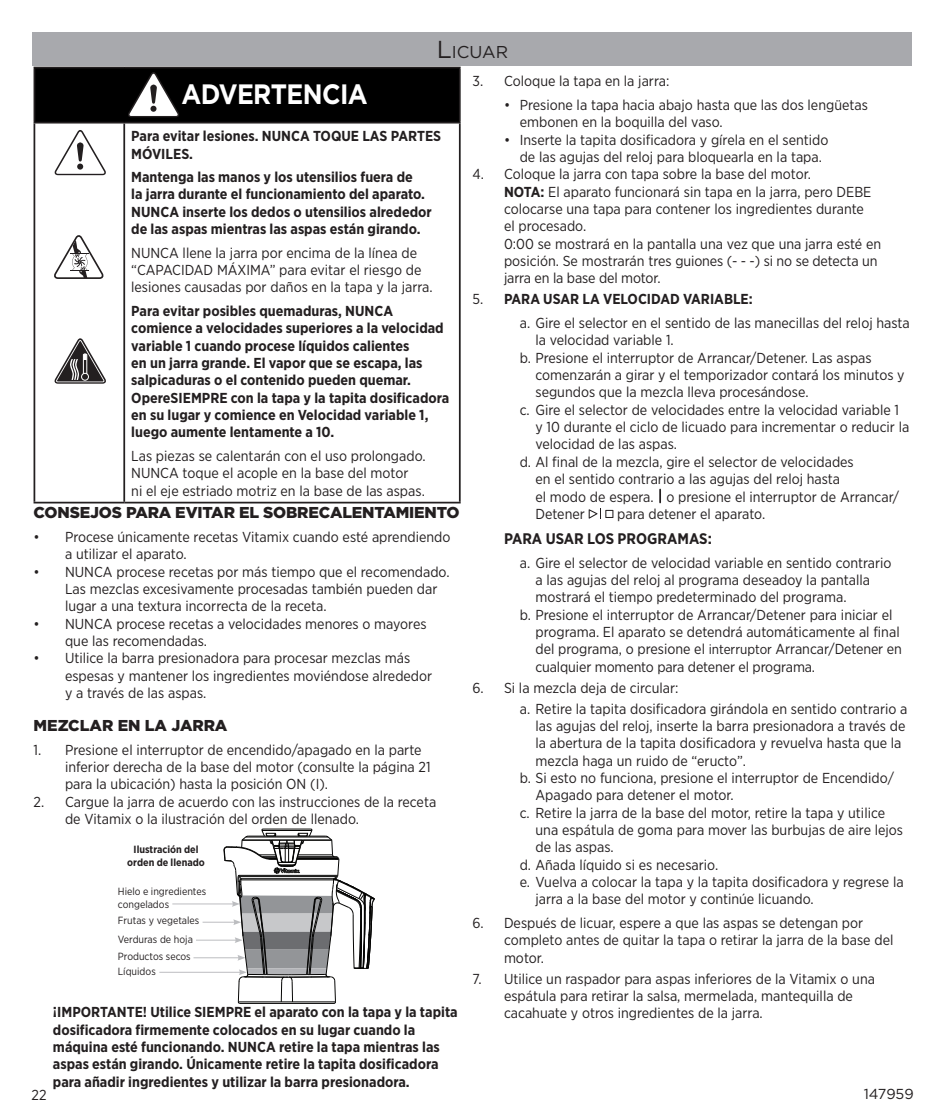
<style>
.page{position:relative;width:945px;height:1119px;background:#fff}
.page>*{position:absolute;margin:0;border:0;box-sizing:border-box;transform-origin:0 0}
.Warning_Table_Header{font:700 28px "Gotham";letter-spacing:-.025em;color:#fff;scale:.9 1}
.t1{font:17.15px "Gotham";color:#231f20}
.Heading{font:900 15.75px "Gotham";letter-spacing:-.01em;color:#231f20}
.t2{font:700 15.4px "Gotham Narrow";color:#231f20}
.Text{font:14.35px/17.3px "Gotham Narrow";color:#231f20}
.Text-2{font:700 14.35px/17.3px "Gotham Narrow";color:#231f20}
.List_-_Numbered{font:14.35px "Gotham Narrow";color:#231f20}
.t3{font:14.35px "Gotham";letter-spacing:-.005em;color:#231f20}
.Text-3{font:10.33px/12.4px "Gotham Narrow";color:#231f20}
.Text-4{font:700 10.33px/12.4px "Gotham Narrow";color:#231f20;text-align:center}
.s1{font-size:24.5px}
.s2{font-weight:700}
.s3{font-weight:400}
.s4{font-size:13.65px}
</style>
<div class="page">
<div style="left:33px;top:32px;width:879px;height:33px;background:#a8a9ad"></div>
<svg style="left:659px;top:489px;width:2px;height:13px"></svg>
<svg style="left:589px;top:509px;width:24px;height:10px"></svg>
<hr style="left:159px;top:972px;width:82px;height:1px;background:#bcbdc0">
<hr style="left:194px;top:957px;width:46px;height:1px;background:#bcbdc0">
<hr style="left:196px;top:940px;width:41px;height:1px;background:#bcbdc0">
<hr style="left:172px;top:904px;width:62px;height:1px;background:#bcbdc0">
<hr style="left:203px;top:922px;width:32px;height:1px;background:#bcbdc0">
<svg style="left:224px;top:829px;width:151px;height:175px"></svg>
<div style="left:34px;top:68px;width:426px;height:55px;background:#000"></div>
<hr style="left:34px;top:67px;width:90px;height:1px;background:#231f20">
<hr style="left:34px;top:68px;width:1px;height:54px;background:#231f20">
<hr style="left:124px;top:67px;width:337px;height:1px;background:#231f20">
<hr style="left:459px;top:68px;width:2px;height:54px;background:#231f20">
<hr style="left:34px;top:122px;width:90px;height:2px;background:#231f20">
<hr style="left:34px;top:124px;width:1px;height:378px;background:#231f20">
<hr style="left:124px;top:122px;width:337px;height:2px;background:#231f20">
<hr style="left:123px;top:124px;width:2px;height:378px;background:#231f20">
<hr style="left:459px;top:124px;width:2px;height:378px;background:#231f20">
<hr style="left:34px;top:502px;width:90px;height:1px;background:#231f20">
<hr style="left:124px;top:502px;width:337px;height:1px;background:#231f20">
<svg style="left:54px;top:338px;width:52px;height:46px"></svg>
<div style="left:82px;top:373px;width:6px;height:7px;background:#231f20;border-radius:50%"></div>
<div style="left:81px;top:373px;width:8px;height:8px;border:1px solid #fff;border-radius:50%"></div>
<svg style="left:54px;top:130px;width:52px;height:45px"></svg>
<svg style="left:54px;top:235px;width:50px;height:44px"></svg>
<svg style="left:128px;top:72px;width:51px;height:45px"></svg>
<p class="t1" style="left:437px;top:41px;width:73px"><span class="s1">L</span>ICUAR</p>
<p class="Text" style="left:472px;top:72px;width:198px">3. Coloque la tapa en la jarra:</p>
<p class="Text" style="left:520px;top:96px;width:350px;text-indent:-16px">• Presione la tapa hacia abajo hasta que las dos lengüetas embonen en la boquilla del vaso.</p>
<p class="Text" style="left:520px;top:131px;width:310px;text-indent:-16px">• Inserte la tapita dosificadora y gírela en el sentido de las agujas del reloj para bloquearla en la tapa.</p>
<p class="Text" style="left:504px;top:165px;width:379px;text-indent:-32px">4. Coloque la jarra con tapa sobre la base del motor.<br><span class="s2">NOTA:</span> El aparato funcionará sin tapa en la jarra, pero DEBE colocarse una tapa para contener los ingredientes durante<br>el procesado.<br>0:00 se mostrará en la pantalla una vez que una jarra esté en posición. Se mostrarán tres guiones (- - -) si no se detecta un jarra en la base del motor.</p>
<p class="Text-2" style="left:472px;top:291px;width:282px"><span class="s3">5.</span> PARA USAR LA VELOCIDAD VARIABLE:</p>
<p class="Text" style="left:536px;top:314px;width:376px;text-indent:-16px">a. Gire el selector en el sentido de las manecillas del reloj hasta la velocidad variable 1.</p>
<p class="Text" style="left:536px;top:349px;width:371px;text-indent:-16px">b. Presione el interruptor de Arrancar/Detener. Las aspas comenzarán a girar y el temporizador contará los minutos y segundos que la mezcla lleva procesándose.</p>
<p class="Text" style="left:536px;top:401px;width:375px;text-indent:-16px">c. Gire el selector de velocidades entre la velocidad variable 1 y 10 durante el ciclo de licuado para incrementar o reducir la velocidad de las aspas.</p>
<p class="Text" style="left:536px;top:453px;width:365px;text-indent:-16px">d. Al final de la mezcla, gire el selector de velocidades<br>en el sentido contrario a las agujas del reloj hasta<br>el modo de espera. o presione el interruptor de Arrancar/ Detener</p>
<p class="Warning_Table_Header" style="left:182px;top:75px;width:208px">ADVERTENCIA</p>
<p class="Text-2" style="left:131px;top:127px;width:311px">Para evitar lesiones. NUNCA TOQUE LAS PARTES<br>MÓVILES.</p>
<p class="Text-2" style="left:131px;top:168px;width:302px">Mantenga las manos y los utensilios fuera de<br>la jarra durante el funcionamiento del aparato.<br>NUNCA inserte los dedos o utensilios alrededor de las aspas mientras las aspas están girando.</p>
<p class="Text" style="left:131px;top:244px;width:303px">NUNCA llene la jarra por encima de la línea de “CAPACIDAD MÁXIMA” para evitar el riesgo de lesiones causadas por daños en la tapa y la jarra.</p>
<p class="Text-2" style="left:131px;top:302px;width:320px">Para evitar posibles quemaduras, NUNCA comience a velocidades superiores a la velocidad variable 1 cuando procese líquidos calientes<br>en un jarra grande. El vapor que se escapa, las salpicaduras o el contenido pueden quemar.<br>OpereSIEMPRE con la tapa y la tapita dosificadora en su lugar y comience en Velocidad variable 1, luego aumente lentamente a 10.</p>
<p class="Text" style="left:131px;top:447px;width:296px">Las piezas se calentarán con el uso prolongado.<br>NUNCA toque el acople en la base del motor<br>ni el eje estriado motriz en la base de las aspas.</p>
<p class="Heading" style="left:34px;top:502px;width:428px">CONSEJOS PARA EVITAR EL SOBRECALENTAMIENTO</p>
<p class="Text" style="left:65px;top:528px;width:387px;text-indent:-32px">• Procese únicamente recetas Vitamix cuando esté aprendiendo a utilizar el aparato.</p>
<p class="Text" style="left:65px;top:563px;width:386px;text-indent:-32px">• NUNCA procese recetas por más tiempo que el recomendado.<br>Las mezclas excesivamente procesadas también pueden dar lugar a una textura incorrecta de la receta.</p>
<p class="Text" style="left:65px;top:615px;width:363px;text-indent:-32px">• NUNCA procese recetas a velocidades menores o mayores que las recomendadas.</p>
<p class="Text" style="left:65px;top:649px;width:369px;text-indent:-32px">• Utilice la barra presionadora para procesar mezclas más espesas y mantener los ingredientes moviéndose alrededor y a través de las aspas.</p>
<p class="Heading" style="left:34px;top:714px;width:195px">MEZCLAR EN LA JARRA</p>
<p class="Text" style="left:65px;top:741px;width:367px;text-indent:-32px">1. Presione el interruptor de encendido/apagado en la parte inferior derecha de la base del motor (consulte la página 21 para la ubicación) hasta la posición ON (I).</p>
<p class="Text" style="left:65px;top:793px;width:373px;text-indent:-32px">2. Cargue la jarra de acuerdo con las instrucciones de la receta de Vitamix o la ilustración del orden de llenado.</p>
<p class="Text" style="left:617px;top:505px;width:150px">para detener el aparato.</p>
<p class="t2" style="left:504px;top:529px;width:209px">PARA USAR LOS PROGRAMAS:</p>
<p class="Text" style="left:536px;top:554px;width:358px;text-indent:-16px">a. Gire el selector de velocidad variable en sentido contrario a las agujas del reloj al programa deseadoy la pantalla mostrará el tiempo predeterminado del programa.</p>
<p class="Text" style="left:536px;top:606px;width:368px;text-indent:-16px">b. Presione el interruptor de Arrancar/Detener para iniciar el programa. El aparato se detendrá automáticamente al final del programa, o presione el <span class="s4">interruptor</span> Arrancar/Detener en cualquier momento para detener el programa.</p>
<p class="List_-_Numbered" style="left:472px;top:679px;width:207px">6. Si la mezcla deja de circular:</p>
<p class="Text" style="left:536px;top:700px;width:373px;text-indent:-16px">a. Retire la tapita dosificadora girándola en sentido contrario a las agujas del reloj, inserte la barra presionadora a través de la abertura de la tapita dosificadora y revuelva hasta que la mezcla haga un ruido de “eructo”.</p>
<p class="Text" style="left:536px;top:769px;width:360px;text-indent:-16px">b. Si esto no funciona, presione el interruptor de Encendido/<br>Apagado para detener el motor.</p>
<p class="Text" style="left:536px;top:804px;width:369px;text-indent:-16px">c. Retire la jarra de la base del motor, retire la tapa y utilice una espátula de goma para mover las burbujas de aire lejos de las aspas.</p>
<p class="Text" style="left:520px;top:856px;width:200px">d. Añada líquido si es necesario.</p>
<p class="Text" style="left:536px;top:873px;width:370px;text-indent:-16px">e. Vuelva a colocar la tapa y la tapita dosificadora y regrese la jarra a la base del motor y continúe licuando.</p>
<p class="Text" style="left:504px;top:914px;width:391px;text-indent:-32px">6. Después de licuar, espere a que las aspas se detengan por completo antes de quitar la tapa o retirar la jarra de la base del motor.</p>
<p class="Text" style="left:504px;top:970px;width:373px;text-indent:-32px">7. Utilice un raspador para aspas inferiores de la Vitamix o una espátula para retirar la salsa, mermelada, mantequilla de cacahuate y otros ingredientes de la jarra.</p>
<p class="Text-4" style="left:127px;top:843px;width:79px">Ilustración del orden de llenado</p>
<p class="Text-3" style="left:118px;top:885px;width:90px">Hielo e ingredientes congelados</p>
<p class="Text-3" style="left:118px;top:914px;width:83px">Frutas y vegetales</p>
<p class="Text-3" style="left:118px;top:933px;width:77px">Verduras de hoja</p>
<p class="Text-3" style="left:118px;top:950px;width:74px">Productos secos</p>
<p class="Text-3" style="left:118px;top:965px;width:39px">Líquidos</p>
<p class="Text-2" style="left:53px;top:1003px;width:406px">¡IMPORTANTE! Utilice SIEMPRE el aparato con la tapa y la tapita dosificadora firmemente colocados en su lugar cuando la máquina esté funcionando. NUNCA retire la tapa mientras las aspas están girando. Únicamente retire la tapita dosificadora para añadir ingredientes y utilizar la barra presionadora.</p>
<p class="Text" style="left:32px;top:1086px;width:17px">22</p>
<p class="t3" style="left:864px;top:1084px;width:52px">147959</p>
</div>
